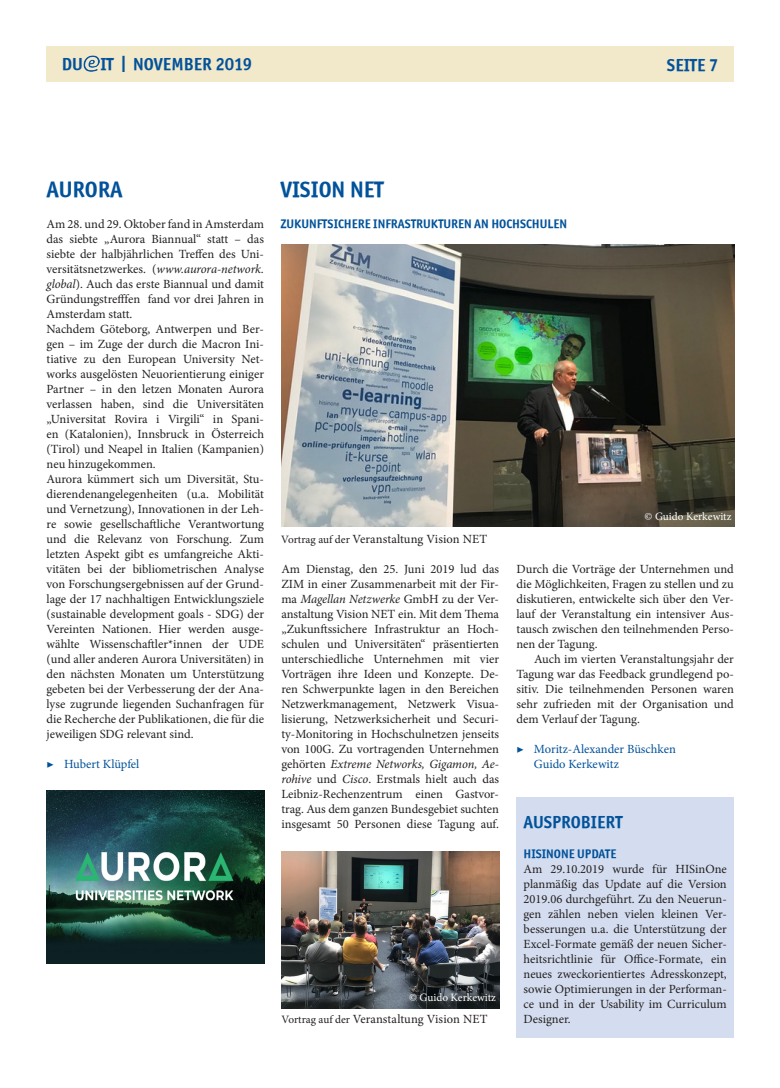
<style>
.page{position:relative;width:780px;height:1088px;background:#fff}
.page>*{position:absolute;margin:0;border:0;box-sizing:border-box;transform-origin:0 0}
.subTitel_2{font:22.5px "Officina Sans ITCTT Bold";color:#01529a}
.subTitel_14_pt{font:17.5px "Officina Sans ITCTT Bold";color:#01529a}
.Titel{font:17.5px "Officina Sans ITCTT Bold";color:#01529a}
.fließtext{font:12.5px/15px "Minion Pro";color:#231f20;text-align:justify}
.fließtext_einzug{font:12.5px/15px "Minion Pro";color:#231f20;text-align:justify}
.bildunterschrift{font:12.5px "Minion Pro";letter-spacing:.005em;color:#231f20}
.Zwischentitel{font:12.5px "Officina Sans ITCTT Bold";color:#01529a}
.fließtext_Autoren_bl{font:12.5px "Minion Pro";color:#01529a}
.bildunterschrift-2{font:11.25px "Minion Pro";color:#fff}
.s1{font-family:"Arial";font-size:22.5px}
.s2{font-style:italic}
.s3{font-size:11.25px}
</style>
<div class="page">
<div style="left:46px;top:46px;width:688px;height:35px;background:#f2e8ca"></div>
<img style="left:281px;top:244px;width:453px;height:283px">
<img style="left:281px;top:852px;width:218px;height:156px">
<img style="left:47px;top:790px;width:217px;height:174px">
<div style="left:516px;top:797px;width:217px;height:241px;background:#d4ddef"></div>
<img style="left:83px;top:56px;width:17px;height:16px">
<p class="Titel" style="left:62px;top:53px;width:192px">DU IT <span class="s1">I</span> NOVEMBER 2019</p>
<p class="subTitel_14_pt" style="left:667px;top:54px;width:53px">SEITE 7</p>
<p class="subTitel_2" style="left:47px;top:176px;width:78px">AURORA</p>
<p class="fließtext" style="left:47px;top:216px;width:219px">Am 28. und 29. Oktober fand in Amsterdam das siebte „Aurora Biannual“ statt – das siebte der halbjährlichen Treffen des Uni&shy;versitätsnetzwerkes. (<span class="s2">www.aurora-network. global</span>). Auch das erste Biannual und damit Gründungstrefffen fand vor drei Jahren in Amsterdam statt.</p>
<p class="fließtext" style="left:47px;top:321px;width:219px">Nachdem Göteborg, Antwerpen und Ber&shy;gen – im Zuge der durch die Macron Ini&shy;tiative zu den European University Net&shy;works ausgelösten Neuorientierung einiger Partner – in den letzen Monaten Aurora verlassen haben, sind die Universitäten „Universitat Rovira i Virgili“ in Spani&shy;en (Katalonien), Innsbruck in Österreich (Tirol) und Neapel in Italien (Kampanien) neu hinzugekommen.</p>
<p class="fließtext" style="left:47px;top:471px;width:219px">Aurora kümmert sich um Diversität, Stu&shy;dierendenangelegenheiten (u.a. Mobilität und Vernetzung), Innovationen in der Leh&shy;re sowie gesellschaftliche Verantwortung und die Relevanz von Forschung. Zum letzten Aspekt gibt es umfangreiche Akti&shy;vitäten bei der bibliometrischen Analyse von Forschungsergebnissen auf der Grund&shy;lage der 17 nachhaltigen Entwicklungsziele (sustainable development goals - SDG) der Vereinten Nationen. Hier werden ausge&shy;wählte Wissenschaftler*innen der UDE (und aller anderen Aurora Universitäten) in den nächsten Monaten um Unterstützung gebeten bei der Verbesserung der der Ana&shy;lyse zugrunde liegenden Suchanfragen für die Recherche der Publikationen, die für die jeweiligen SDG relevant sind.</p>
<p class="fließtext_Autoren_bl" style="left:47px;top:755px;width:94px">▶ Hubert Klüpfel</p>
<p class="subTitel_2" style="left:280px;top:176px;width:105px">VISION NET</p>
<p class="Zwischentitel" style="left:280px;top:216px;width:288px">ZUKUNFTSICHERE INFRASTRUKTUREN AN HOCHSCHULEN</p>
<p class="bildunterschrift" style="left:281px;top:530px;width:207px"><span class="s3">Vortrag auf der</span> Veranstaltung Vision NET</p>
<p class="bildunterschrift-2" style="left:644px;top:509px;width:88px">© Guido Kerkewitz</p>
<p class="fließtext" style="left:281px;top:561px;width:219px">Am Dienstag, den 25. Juni 2019 lud das ZIM in einer Zusammenarbeit mit der Fir&shy;ma <span class="s2">Magellan Netzwerke</span> GmbH zu der Ver&shy;anstaltung Vision NET ein. Mit dem Thema „Zukunftssichere Infrastruktur an Hoch&shy;schulen und Universitäten“ präsentierten unterschiedliche Unternehmen mit vier Vorträgen ihre Ideen und Konzepte. De&shy;ren Schwerpunkte lagen in den Bereichen Netzwerkmanagement, Netzwerk Visua&shy;lisierung, Netzwerksicherheit und Securi&shy;ty-Monitoring in Hochschulnetzen jenseits von 100G. Zu vortragenden Unternehmen gehörten <span class="s2">Extreme Networks, Gigamon, Ae&shy;rohive</span> und <span class="s2">Cisco</span>. Erstmals hielt auch das Leibniz-Rechenzentrum einen Gastvor&shy;trag. Aus dem ganzen Bundesgebiet suchten insgesamt 50 Personen diese Tagung auf.</p>
<p class="bildunterschrift-2" style="left:409px;top:990px;width:88px">© Guido Kerkewitz</p>
<p class="bildunterschrift" style="left:281px;top:1010px;width:207px"><span class="s3">Vortrag auf der</span> Veranstaltung Vision NET</p>
<p class="fließtext" style="left:516px;top:561px;width:219px">Durch die Vorträge der Unternehmen und die Möglichkeiten, Fragen zu stellen und zu diskutieren, entwickelte sich über den Ver&shy;lauf der Veranstaltung ein intensiver Aus&shy;tausch zwischen den teilnehmenden Perso&shy;nen der Tagung.</p>
<p class="fließtext_einzug" style="left:516px;top:651px;width:219px;text-indent:18px">Auch im vierten Veranstaltungsjahr der Tagung war das Feedback grundlegend po&shy;sitiv. Die teilnehmenden Personen waren sehr zufrieden mit der Organisation und dem Verlauf der Tagung.</p>
<p class="fließtext_Autoren_bl" style="left:516px;top:740px;width:161px">▶ Moritz-Alexander Büschken</p>
<p class="fließtext_Autoren_bl" style="left:534px;top:755px;width:86px">Guido Kerkewitz</p>
<p class="subTitel_14_pt" style="left:523px;top:811px;width:101px">AUSPROBIERT</p>
<p class="Zwischentitel" style="left:523px;top:846px;width:94px">HISINONE UPDATE</p>
<p class="fließtext" style="left:523px;top:861px;width:205px">Am 29.10.2019 wurde für HISinOne planmäßig das Update auf die Version 2019.06 durchgeführt. Zu den Neuerun&shy;gen zählen neben vielen kleinen Ver&shy;besserungen u.a. die Unterstützung der Excel-Formate gemäß der neuen Sicher&shy;heitsrichtlinie für Office-Formate, ein neues zweckorientiertes Adresskonzept, sowie Optimierungen in der Performan&shy;ce und in der Usability im Curriculum Designer.</p>
</div>
